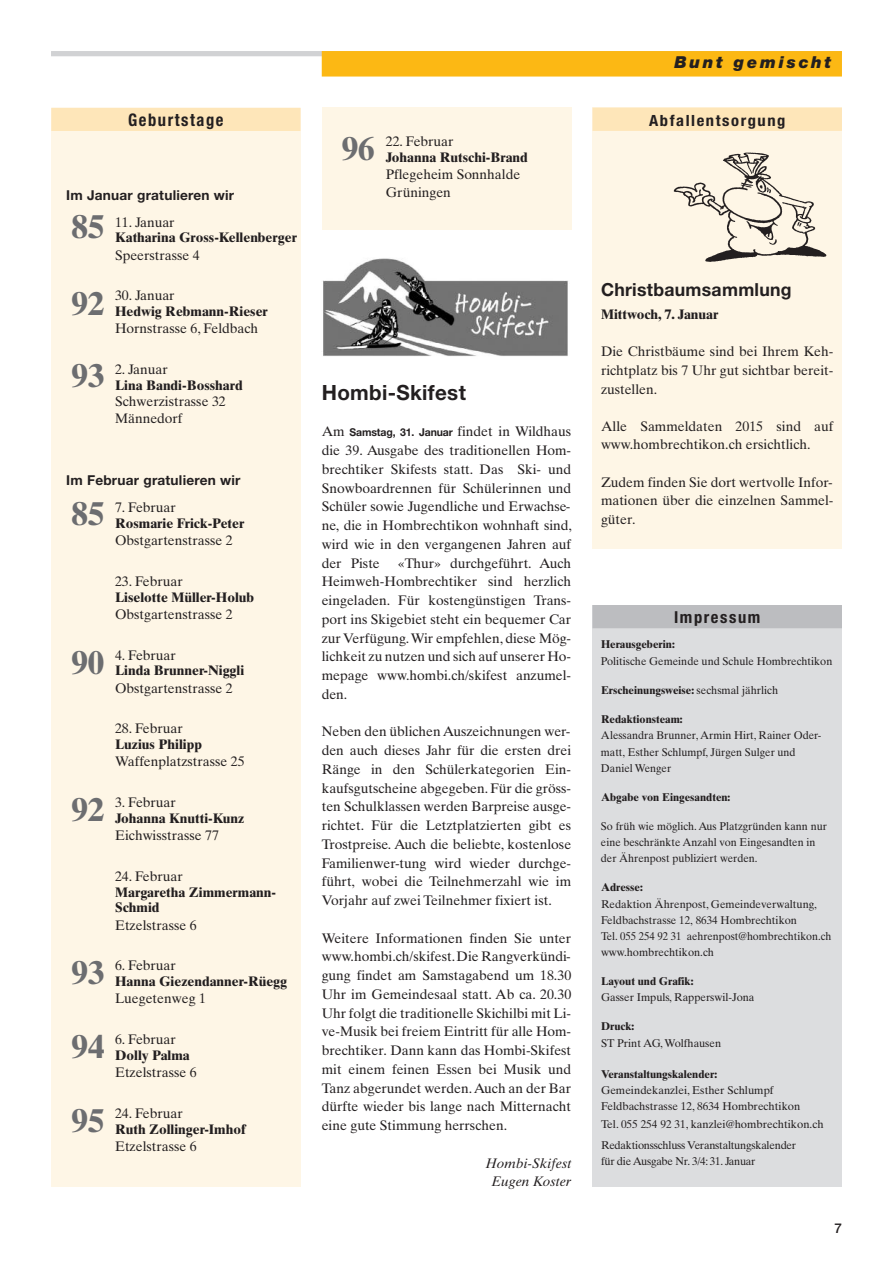
<style>
.page{position:relative;width:893px;height:1263px;background:#fff}
.page>*{position:absolute;margin:0;border:0;box-sizing:border-box;transform-origin:0 0}
.t1{font:700 33px/72.4px "Times Ten";color:#6c6d70}
.t2{font:700 21px "Helvetica Neue LT";letter-spacing:.015em;color:#231f20}
.t3{font:700 18px "Helvetica Neue LT";letter-spacing:.015em;color:#231f20}
.t4{font:700 condensed 17.4px "Helvetica Neue";letter-spacing:.095em;color:#231f20;scale:.95 1}
.t5{font:italic 900 16.5px "Helvetica Neue LT";letter-spacing:.165em;color:#231f20}
.t6{font:700 condensed 16.5px "Helvetica Neue";letter-spacing:.095em;color:#231f20}
.t7{font:700 condensed 15.45px "Helvetica Neue";letter-spacing:.095em;color:#231f20;scale:1.07 1}
.t8{font:13.8px/18.8px "Times Ten";color:#231f20;text-align:justify}
.t9{font:700 13.8px/15.8px "Times Ten";color:#231f20}
.t10{font:italic 13.8px/18.8px "Times Ten";color:#231f20;text-align:center}
.t11{font:700 13.65px "Helvetica Neue LT";letter-spacing:.015em;color:#231f20}
.t12{font:500 13.5px "Helvetica Neue";color:#231f20}
.t13{font:11.25px/16.2px "Times Ten";color:#231f20}
.t14{font:11.25px/16.2px "Times Ten";color:#231f20;scale:.96 1}
.t15{font:700 11.25px "Times Ten";color:#231f20}
.t16{font:11.25px/20.4px "Times Ten";letter-spacing:-.02em;color:#231f20}
.s1{font-family:"Helvetica Neue LT";font-weight:700;font-size:10.8px}
.s2{font-weight:400}
</style>
<div class="page">
<div style="left:51px;top:51px;width:791px;height:5px;background:#d1d2d4"></div>
<div style="left:322px;top:51px;width:520px;height:26px;background:#fcb814"></div>
<div style="left:592px;top:605px;width:250px;height:581px;background:#dcdddf"></div>
<div style="left:592px;top:605px;width:250px;height:23px;background:#bcbdc0"></div>
<div style="left:51px;top:108px;width:249px;height:1078px;background:#fef6e6"></div>
<div style="left:51px;top:108px;width:249px;height:23px;background:#fee6b9"></div>
<div style="left:322px;top:108px;width:249px;height:122px;background:#fef6e6"></div>
<div style="left:592px;top:108px;width:250px;height:441px;background:#fef6e6"></div>
<div style="left:592px;top:108px;width:250px;height:23px;background:#fee6b9"></div>
<img style="left:673px;top:152px;width:154px;height:110px">
<img style="left:323px;top:258px;width:245px;height:98px">
<p class="t4" style="left:128px;top:105px;width:102px">Geburtstage</p>
<p class="t11" style="left:66px;top:190px;width:170px">Im Januar gratulieren wir</p>
<p class="t8" style="left:115px;top:214px;width:61px">11. Januar</p>
<p class="t9" style="left:115px;top:231px;width:183px">Katharina Gross-Kellenberger</p>
<p class="t8" style="left:115px;top:247px;width:86px">Speerstrasse 4</p>
<p class="t8" style="left:115px;top:288px;width:61px">30. Januar</p>
<p class="t9" style="left:115px;top:305px;width:154px">Hedwig Rebmann-Rieser</p>
<p class="t8" style="left:115px;top:321px;width:145px">Hornstrasse 6, Feldbach</p>
<p class="t8" style="left:115px;top:361px;width:54px">2. Januar</p>
<p class="t9" style="left:115px;top:379px;width:129px">Lina Bandi-Bosshard</p>
<p class="t8" style="left:115px;top:395px;width:112px;line-height:16.5px">Schwerzistrasse 32<br>Männedorf</p>
<h1 class="t1" style="left:71px;top:195px;width:35px">85</h1>
<h1 class="t1" style="left:71px;top:271px;width:35px">92<br>93</h1>
<p class="t11" style="left:66px;top:475px;width:176px">Im Februar gratulieren wir</p>
<p class="t8" style="left:115px;top:499px;width:62px">7. Februar</p>
<p class="t9" style="left:115px;top:517px;width:131px">Rosmarie Frick-Peter</p>
<p class="t8" style="left:115px;top:532px;width:119px">Obstgartenstrasse 2</p>
<p class="t8" style="left:115px;top:573px;width:69px">23. Februar</p>
<p class="t9" style="left:115px;top:591px;width:141px">Liselotte Müller-Holub</p>
<p class="t8" style="left:115px;top:606px;width:119px">Obstgartenstrasse 2</p>
<p class="t8" style="left:115px;top:647px;width:62px">4. Februar</p>
<p class="t9" style="left:115px;top:664px;width:131px">Linda Brunner-Niggli</p>
<p class="t8" style="left:115px;top:680px;width:119px">Obstgartenstrasse 2</p>
<p class="t8" style="left:115px;top:721px;width:69px">28. Februar</p>
<p class="t9" style="left:115px;top:738px;width:88px">Luzius Philipp</p>
<p class="t8" style="left:115px;top:754px;width:131px">Waffenplatzstrasse 25</p>
<p class="t8" style="left:115px;top:794px;width:62px">3. Februar</p>
<p class="t9" style="left:115px;top:812px;width:131px">Johanna Knutti-Kunz</p>
<p class="t8" style="left:115px;top:827px;width:105px">Eichwisstrasse 77</p>
<p class="t8" style="left:115px;top:868px;width:69px">24. Februar</p>
<p class="t9" style="left:115px;top:885px;width:163px">Margaretha Zimmermann-<br>Schmid</p>
<p class="t8" style="left:115px;top:917px;width:83px">Etzelstrasse 6</p>
<p class="t8" style="left:115px;top:958px;width:62px">6. Februar</p>
<p class="t9" style="left:115px;top:975px;width:174px">Hanna Giezendanner-Rüegg</p>
<p class="t8" style="left:115px;top:991px;width:92px">Luegetenweg 1</p>
<p class="t8" style="left:115px;top:1031px;width:62px">6. Februar</p>
<p class="t9" style="left:115px;top:1049px;width:76px">Dolly Palma</p>
<p class="t8" style="left:115px;top:1064px;width:83px">Etzelstrasse 6</p>
<p class="t8" style="left:115px;top:1105px;width:69px">24. Februar</p>
<p class="t9" style="left:115px;top:1122px;width:132px">Ruth Zollinger-Imhof</p>
<p class="t8" style="left:115px;top:1138px;width:83px">Etzelstrasse 6</p>
<h1 class="t1" style="left:71px;top:481px;width:35px">85</h1>
<h1 class="t1" style="left:71px;top:630px;width:35px">90</h1>
<h1 class="t1" style="left:71px;top:777px;width:35px">92</h1>
<h1 class="t1" style="left:71px;top:940px;width:35px">93</h1>
<h1 class="t1" style="left:71px;top:1014px;width:34px">94</h1>
<h1 class="t1" style="left:71px;top:1088px;width:35px">95</h1>
<h1 class="t1" style="left:342px;top:117px;width:34px">96</h1>
<p class="t8" style="left:386px;top:134px;width:69px">22. Februar</p>
<p class="t9" style="left:386px;top:151px;width:144px">Johanna Rutschi-Brand</p>
<p class="t8" style="left:386px;top:167px;width:136px;line-height:17.2px">Pflegeheim Sonnhalde<br>Grüningen</p>
<h2 class="t2" style="left:322px;top:385px;width:146px">Hombi-Skifest</h2>
<p class="t8" style="left:322px;top:423px;width:252px">Am <span class="s1">Samstag, 31. Januar</span> findet in Wildhaus die 39. Ausgabe des traditionellen Hom&shy;brechtiker Skifests statt. Das Ski- und Snowboardrennen für Schülerinnen und Schüler sowie Jugendliche und Erwachse&shy;ne, die in Hombrechtikon wohnhaft sind, wird wie in den vergangenen Jahren auf der Piste</p>
<p class="t8" style="left:322px;top:555px;width:251px;text-indent:76px">«Thur» durchgeführt. Auch Heimweh-Hombrechtiker sind herzlich eingeladen. Für kostengünstigen Trans&shy;port ins Skigebiet steht ein bequemer Car zur Verfügung.Wir empfehlen, diese Mög&shy;lichkeit zu nutzen und sich auf unserer Ho&shy;mepage www.hombi.ch/skifest anzumel&shy;den.</p>
<p class="t8" style="left:322px;top:723px;width:251px">Neben den üblichen Auszeichnungen wer&shy;den auch dieses Jahr für die ersten drei Ränge in den Schülerkategorien Ein&shy;kaufsgutscheine abgegeben. Für die gröss&shy;ten Schulklassen werden Barpreise ausge&shy;richtet. Für die Letztplatzierten gibt es Trostpreise. Auch die beliebte, kostenlose Familienwer-tung wird wieder durchge&shy;führt, wobei die Teilnehmerzahl wie im Vorjahr auf zwei Teilnehmer fixiert ist.</p>
<p class="t8" style="left:322px;top:930px;width:251px">Weitere Informationen finden Sie unter www.hombi.ch/skifest.Die Rangverkündi&shy;gung findet am Samstagabend um 18.30<br>Uhr im Gemeindesaal statt. Ab ca. 20.30<br>Uhr folgt die traditionelle Skichilbi mit Li&shy;ve-Musik bei freiem Eintritt für alle Hom&shy;brechtiker. Dann kann das Hombi-Skifest mit einem feinen Essen bei Musik und Tanz abgerundet werden.Auch an der Bar dürfte wieder bis lange nach Mitternacht eine gute Stimmung herrschen.</p>
<p class="t10" style="left:485px;top:1155px;width:87px">Hombi-Skifest<br>Eugen Koster</p>
<p class="t5" style="left:674px;top:56px;width:158px">Bunt gemischt</p>
<p class="t7" style="left:649px;top:107px;width:129px">Abfallentsorgung</p>
<h3 class="t3" style="left:601px;top:283px;width:192px">Christbaumsammlung</h3>
<p class="t9" style="left:601px;top:308px;width:119px">Mittwoch, 7. Januar</p>
<p class="t8" style="left:601px;top:344px;width:234px">Die Christbäume sind bei Ihrem Keh&shy;richtplatz bis 7 Uhr gut sichtbar bereit&shy;zustellen.</p>
<p class="t8" style="left:601px;top:418px;width:234px">Alle Sammeldaten 2015 sind auf www.hombrechtikon.ch ersichtlich.</p>
<p class="t8" style="left:601px;top:474px;width:234px">Zudem finden Sie dort wertvolle Infor&shy;mationen über die einzelnen Sammel&shy;güter.</p>
<p class="t6" style="left:674px;top:603px;width:88px">Impressum</p>
<p class="t15" style="left:601px;top:640px;width:75px">Herausgeberin:</p>
<p class="t13" style="left:601px;top:654px;width:233px">Politische Gemeinde und Schule Hombrechtikon</p>
<p class="t15" style="left:601px;top:686px;width:179px">Erscheinungsweise: <span class="s2">sechsmal jährlich</span></p>
<p class="t15" style="left:601px;top:715px;width:83px">Redaktionsteam:</p>
<p class="t14" style="left:601px;top:728px;width:231px">Alessandra Brunner, Armin Hirt, Rainer Oder&shy;matt, Esther Schlumpf, Jürgen Sulger und<br>Daniel Wenger</p>
<p class="t15" style="left:601px;top:793px;width:131px">Abgabe von Eingesandten:</p>
<p class="t14" style="left:601px;top:819px;width:237px">So früh wie möglich. Aus Platzgründen kann nur eine beschränkte Anzahl von Eingesandten in der Ährenpost publiziert werden.</p>
<p class="t15" style="left:601px;top:884px;width:43px">Adresse:</p>
<p class="t13" style="left:601px;top:897px;width:232px">Redaktion Ährenpost, Gemeindeverwaltung, Feldbachstrasse 12, 8634 Hombrechtikon<br>Tel. 055 254 92 31 aehrenpost@hombrechtikon.ch www.hombrechtikon.ch</p>
<p class="t15" style="left:601px;top:977px;width:94px">Layout und Grafik:</p>
<p class="t13" style="left:601px;top:990px;width:155px">Gasser Impuls, Rapperswil-Jona</p>
<p class="t15" style="left:601px;top:1022px;width:35px">Druck:</p>
<p class="t13" style="left:601px;top:1036px;width:122px">ST Print AG,Wolfhausen</p>
<p class="t15" style="left:601px;top:1070px;width:118px">Veranstaltungskalender:</p>
<p class="t13" style="left:601px;top:1083px;width:201px">Gemeindekanzlei, Esther Schlumpf<br>Feldbachstrasse 12, 8634 Hombrechtikon</p>
<p class="t16" style="left:601px;top:1115px;width:224px">Tel. 055 254 92 31, kanzlei@hombrechtikon.ch<br>Redaktionsschluss Veranstaltungskalender</p>
<p class="t16" style="left:601px;top:1152px;width:156px">für die Ausgabe Nr. 3/4: 31. Januar</p>
<p class="t12" style="left:834px;top:1218px;width:9px">7</p>
</div>
